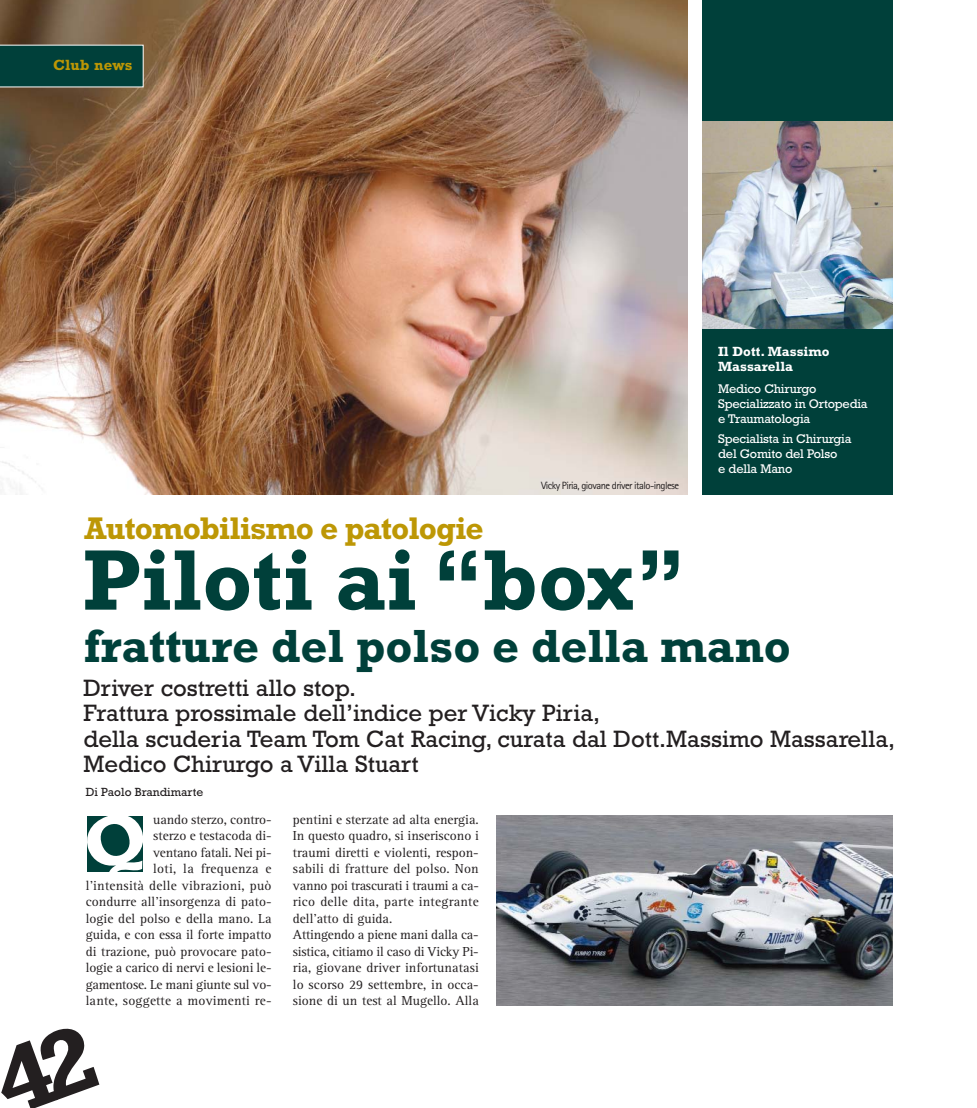
<style>
.page{position:relative;width:977px;height:1108px;background:#fff}
.page>*{position:absolute;margin:0;border:0;box-sizing:border-box;transform-origin:0 0}
.t1{font:700 87px "Rockwell";color:#00403a}
.t2{font:700 47.1px "Rockwell";color:#00403a}
.t3{font:700 31.65px "Rockwell";letter-spacing:-.03em;color:#bd9705}
.t4{font:24px/25.5px "Rockwell";color:#231f20}
.t5{font:700 15px "Rockwell";letter-spacing:.015em;color:#bd9705}
.t6{font:13.5px/16.5px "Rotis Serif";color:#231f20;text-align:right}
.t7{font:700 13.5px/15px "Rockwell";color:#fff}
.t8{font:12.75px/15px "Rockwell";letter-spacing:-.015em;color:#fff}
.t9{font:12px "Rockwell";color:#231f20}
.t10{font:10.5px "Rotis Sans Serif";letter-spacing:-.05em;color:#231f20}
</style>
<div class="page">
<img style="left:0;top:0;width:893px;height:1006px">
<svg style="left:80px;top:806px;width:74px;height:77px"></svg>
<p class="t5" style="left:53px;top:60px;width:81px">Club news</p>
<p class="t10" style="left:541px;top:481px;width:140px">Vicky Piria, giovane driver italo-inglese</p>
<p class="t7" style="left:718px;top:345px;width:113px">Il Dott. Massimo<br>Massarella</p>
<p class="t8" style="left:718px;top:382px;width:151px">Medico Chirurgo<br>Specializzato in Ortopedia e Traumatologia</p>
<p class="t8" style="left:718px;top:432px;width:135px">Specialista in Chirurgia del Gomito del Polso<br>e della Mano</p>
<h3 class="t3" style="left:85px;top:517px;width:400px">Automobilismo e patologie</h3>
<h1 class="t1" style="left:83px;top:550px;width:605px">Piloti ai “box”</h1>
<h2 class="t2" style="left:84px;top:630px;width:708px">fratture del polso e della mano</h2>
<h3 class="t4" style="left:83px;top:677px;width:813px">Driver costretti allo stop.<br>Frattura prossimale dell’indice per Vicky Piria,<br>della scuderia Team Tom Cat Racing, curata dal Dott.Massimo Massarella, Medico Chirurgo a Villa Stuart</h3>
<p class="t9" style="left:86px;top:787px;width:119px">Di Paolo Brandimarte</p>
<p class="t6" style="left:86px;top:812px;width:187px">uando sterzo, contro-<br>sterzo e testacoda di-<br>ventano fatali. Nei pi-<br>loti, la frequenza e<br>l’intensità delle vibrazioni, può condurre all’insorgenza di pato&shy;logie del polso e della mano. La guida, e con essa il forte impatto di trazione, può provocare pato&shy;logie a carico di nervi e lesioni le&shy;gamentose. Le mani giunte sul vo&shy;lante, soggette a movimenti re-</p>
<p class="t6" style="left:293px;top:812px;width:187px;text-align:left">pentini e sterzate ad alta energia.<br>In questo quadro, si inseriscono i traumi diretti e violenti, respon&shy;sabili di fratture del polso. Non vanno poi trascurati i traumi a ca&shy;rico delle dita, parte integrante dell’atto di guida.<br>Attingendo a piene mani dalla ca&shy;sistica, citiamo il caso di Vicky Pi&shy;ria, giovane driver infortunatasi lo scorso 29 settembre, in occa&shy;sione di un test al Mugello. Alla</p>
</div>
